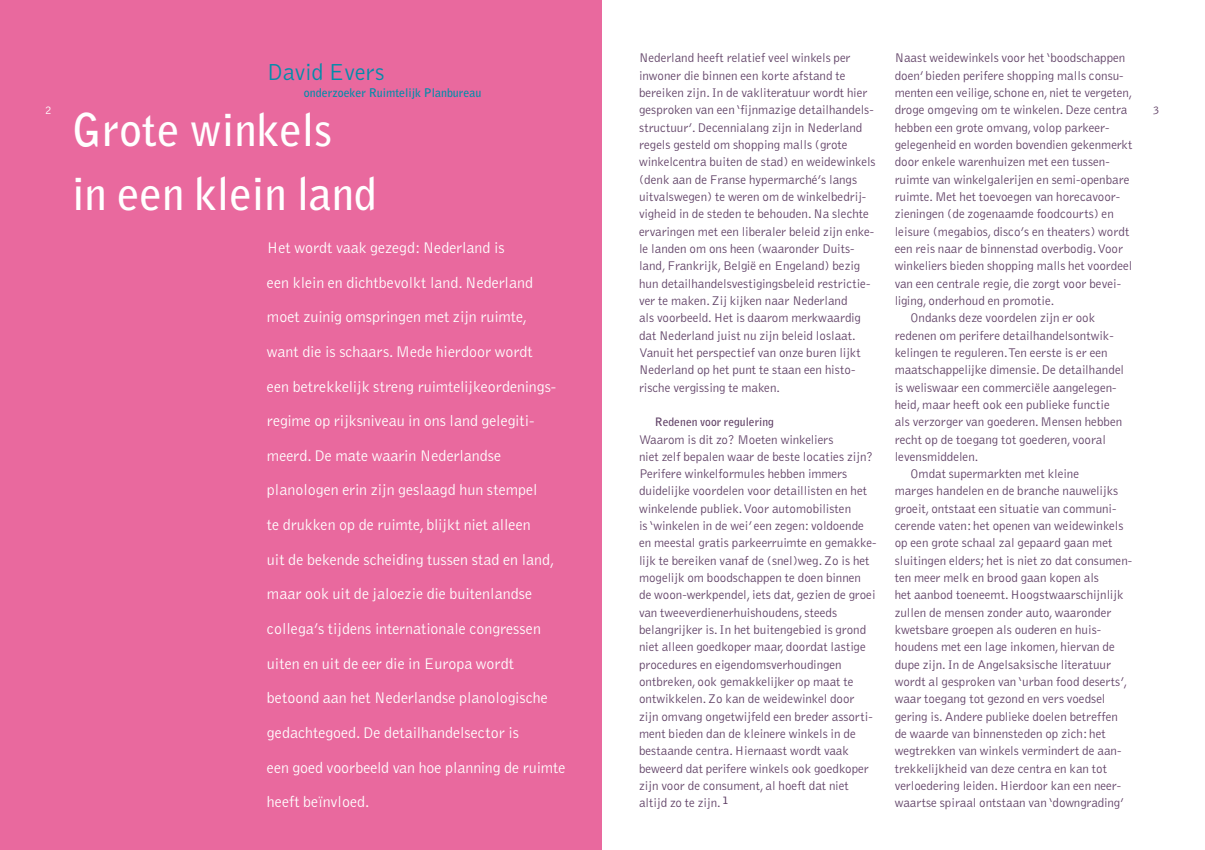
<style>
.page{position:relative;width:1205px;height:850px;background:#fff}
.page>*{position:absolute;margin:0;border:0;box-sizing:border-box;transform-origin:0 0}
.t1{font:700 45px/63.9px "Bell Gothic";color:#fff}
.t2{font:300 24px "Bell Gothic";color:#008daa}
.t3{font:300 16px/34.6px "Bell Gothic";color:#fff}
.t4{font:300 13px/17.4px "Bell Gothic";color:#604166}
.t5{font:300 12px "Bell Gothic";color:#604166}
.t6{font:300 12px "Bell Gothic";color:#fff}
.t7{font:700 11.88px "Bell Gothic";color:#008daa}
.t8{font:700 11.5px "Bell Gothic";color:#604166}
</style>
<div class="page">
<div style="left:0;top:0;width:602px;height:850px;background:#e9699e"></div>
<p class="t6" style="left:45px;top:106px;width:8px">2</p>
<h2 class="t2" style="left:267px;top:63px;width:119px">David Evers</h2>
<p class="t7" style="left:304px;top:88px;width:179px">onderzoeker Ruimtelijk Planbureau</p>
<h1 class="t1" style="left:72px;top:101px;width:306px">Grote winkels in een klein land</h1>
<p class="t3" style="left:267px;top:231px;width:300px">Het wordt vaak gezegd: Nederland is<br>een klein en dichtbevolkt land. Nederland moet zuinig omspringen met zijn ruimte,<br>want die is schaars. Mede hierdoor wordt<br>een betrekkelijk streng ruimtelijkeordenings&shy;regime op rijksniveau in ons land gelegiti&shy;meerd. De mate waarin Nederlandse planologen erin zijn geslaagd hun stempel<br>te drukken op de ruimte, blijkt niet alleen<br>uit de bekende scheiding tussen stad en land, maar ook uit de jaloezie die buitenlandse collega’s tijdens internationale congressen uiten en uit de eer die in Europa wordt betoond aan het Nederlandse planologische gedachtegoed. De detailhandelsector is<br>een goed voorbeeld van hoe planning de ruimte heeft beïnvloed.</p>
<p class="t4" style="left:639px;top:50px;width:238px">Nederland heeft relatief veel winkels per inwoner die binnen een korte afstand te bereiken zijn. In de vakliteratuur wordt hier gesproken van een ‘fijnmazige detailhandels&shy;structuur’. Decennialang zijn in Nederland regels gesteld om shopping malls (grote winkelcentra buiten de stad) en weidewinkels (denk aan de Franse hypermarché’s langs uitvalswegen) te weren om de winkelbedrij&shy;vigheid in de steden te behouden. Na slechte ervaringen met een liberaler beleid zijn enke&shy;le landen om ons heen (waaronder Duits&shy;land, Frankrijk, België en Engeland) bezig hun detailhandelsvestigingsbeleid restrictie&shy;ver te maken. Zij kijken naar Nederland<br>als voorbeeld. Het is daarom merkwaardig dat Nederland juist nu zijn beleid loslaat.<br>Vanuit het perspectief van onze buren lijkt Nederland op het punt te staan een histo&shy;rische vergissing te maken.</p>
<p class="t8" style="left:655px;top:418px;width:121px">Redenen voor regulering</p>
<p class="t4" style="left:639px;top:431px;width:239px">Waarom is dit zo? Moeten winkeliers<br>niet zelf bepalen waar de beste locaties zijn?<br>Perifere winkelformules hebben immers duidelijke voordelen voor detaillisten en het winkelende publiek.Voor automobilisten<br>is ‘winkelen in de wei’ een zegen: voldoende en meestal gratis parkeerruimte en gemakke&shy;lijk te bereiken vanaf de (snel)weg. Zo is het mogelijk om boodschappen te doen binnen de woon-werkpendel, iets dat, gezien de groei van tweeverdienerhuishoudens, steeds belangrijker is. In het buitengebied is grond niet alleen goedkoper maar, doordat lastige procedures en eigendomsverhoudingen ontbreken, ook gemakkelijker op maat te ontwikkelen. Zo kan de weidewinkel door zijn omvang ongetwijfeld een breder assorti&shy;ment bieden dan de kleinere winkels in de bestaande centra. Hiernaast wordt vaak beweerd dat perifere winkels ook goedkoper zijn voor de consument, al hoeft dat niet altijd zo te zijn. <sup>1</sup></p>
<p class="t4" style="left:895px;top:50px;width:232px">Naast weidewinkels voor het ‘boodschappen</p>
<p class="t4" style="left:895px;top:67px;width:230px">doen’ bieden perifere shopping malls consu-</p>
<p class="t4" style="left:895px;top:85px;width:239px">menten een veilige,schone en,niet te vergeten,</p>
<p class="t4" style="left:895px;top:102px;width:234px">droge omgeving om te winkelen. Deze centra</p>
<p class="t4" style="left:895px;top:119px;width:216px">hebben een grote omvang, volop parkeer-</p>
<p class="t4" style="left:895px;top:137px;width:239px">gelegenheid en worden bovendien gekenmerkt</p>
<p class="t4" style="left:895px;top:154px;width:217px">door enkele warenhuizen met een tussen-</p>
<p class="t4" style="left:895px;top:171px;width:236px">ruimte van winkelgalerijen en semi-openbare</p>
<p class="t4" style="left:895px;top:189px;width:227px">ruimte. Met het toevoegen van horecavoor-</p>
<p class="t4" style="left:895px;top:206px;width:221px">zieningen (de zogenaamde foodcourts) en</p>
<p class="t4" style="left:895px;top:223px;width:236px">leisure (megabios, disco’s en theaters) wordt</p>
<p class="t4" style="left:895px;top:241px;width:230px">een reis naar de binnenstad overbodig.Voor</p>
<p class="t4" style="left:895px;top:258px;width:239px">winkeliers bieden shopping malls het voordeel</p>
<p class="t4" style="left:895px;top:275px;width:228px">van een centrale regie, die zorgt voor bevei-</p>
<p class="t4" style="left:895px;top:293px;width:161px">liging, onderhoud en promotie.</p>
<p class="t4" style="left:911px;top:310px;width:186px">Ondanks deze voordelen zijn er ook</p>
<p class="t4" style="left:895px;top:327px;width:221px">redenen om perifere detailhandelsontwik-</p>
<p class="t4" style="left:895px;top:345px;width:215px">kelingen te reguleren.Ten eerste is er een</p>
<p class="t4" style="left:895px;top:362px;width:231px">maatschappelijke dimensie. De detailhandel</p>
<p class="t4" style="left:895px;top:379px;width:223px">is weliswaar een commerciële aangelegen-</p>
<p class="t4" style="left:895px;top:397px;width:217px">heid, maar heeft ook een publieke functie</p>
<p class="t4" style="left:895px;top:414px;width:229px">als verzorger van goederen. Mensen hebben</p>
<p class="t4" style="left:895px;top:431px;width:213px">recht op de toegang tot goederen, vooral</p>
<p class="t4" style="left:895px;top:449px;width:85px">levensmiddelen.</p>
<p class="t4" style="left:911px;top:466px;width:170px">Omdat supermarkten met kleine</p>
<p class="t4" style="left:895px;top:483px;width:225px">marges handelen en de branche nauwelijks</p>
<p class="t4" style="left:895px;top:501px;width:223px">groeit, ontstaat een situatie van communi-</p>
<p class="t4" style="left:895px;top:518px;width:230px">cerende vaten: het openen van weidewinkels</p>
<p class="t4" style="left:895px;top:535px;width:219px">op een grote schaal zal gepaard gaan met</p>
<p class="t4" style="left:895px;top:553px;width:239px">sluitingen elders; het is niet zo dat consumen-</p>
<p class="t4" style="left:895px;top:570px;width:206px">ten meer melk en brood gaan kopen als</p>
<p class="t4" style="left:895px;top:587px;width:231px">het aanbod toeneemt. Hoogstwaarschijnlijk</p>
<p class="t4" style="left:895px;top:605px;width:218px">zullen de mensen zonder auto, waaronder</p>
<p class="t4" style="left:895px;top:622px;width:208px">kwetsbare groepen als ouderen en huis-</p>
<p class="t4" style="left:895px;top:639px;width:222px">houdens met een lage inkomen, hiervan de</p>
<p class="t4" style="left:895px;top:657px;width:218px">dupe zijn. In de Angelsaksische literatuur</p>
<p class="t4" style="left:895px;top:674px;width:234px">wordt al gesproken van ‘urban food deserts’,</p>
<p class="t4" style="left:895px;top:691px;width:212px">waar toegang tot gezond en vers voedsel</p>
<p class="t4" style="left:895px;top:709px;width:225px">gering is. Andere publieke doelen betreffen</p>
<p class="t4" style="left:895px;top:726px;width:213px">de waarde van binnensteden op zich: het</p>
<p class="t4" style="left:895px;top:743px;width:228px">wegtrekken van winkels vermindert de aan-</p>
<p class="t4" style="left:895px;top:761px;width:214px">trekkelijkheid van deze centra en kan tot</p>
<p class="t4" style="left:895px;top:778px;width:228px">verloedering leiden. Hierdoor kan een neer-</p>
<p class="t4" style="left:895px;top:795px;width:231px">waartse spiraal ontstaan van ‘downgrading’</p>
<p class="t5" style="left:1153px;top:106px;width:8px">3</p>
</div>
